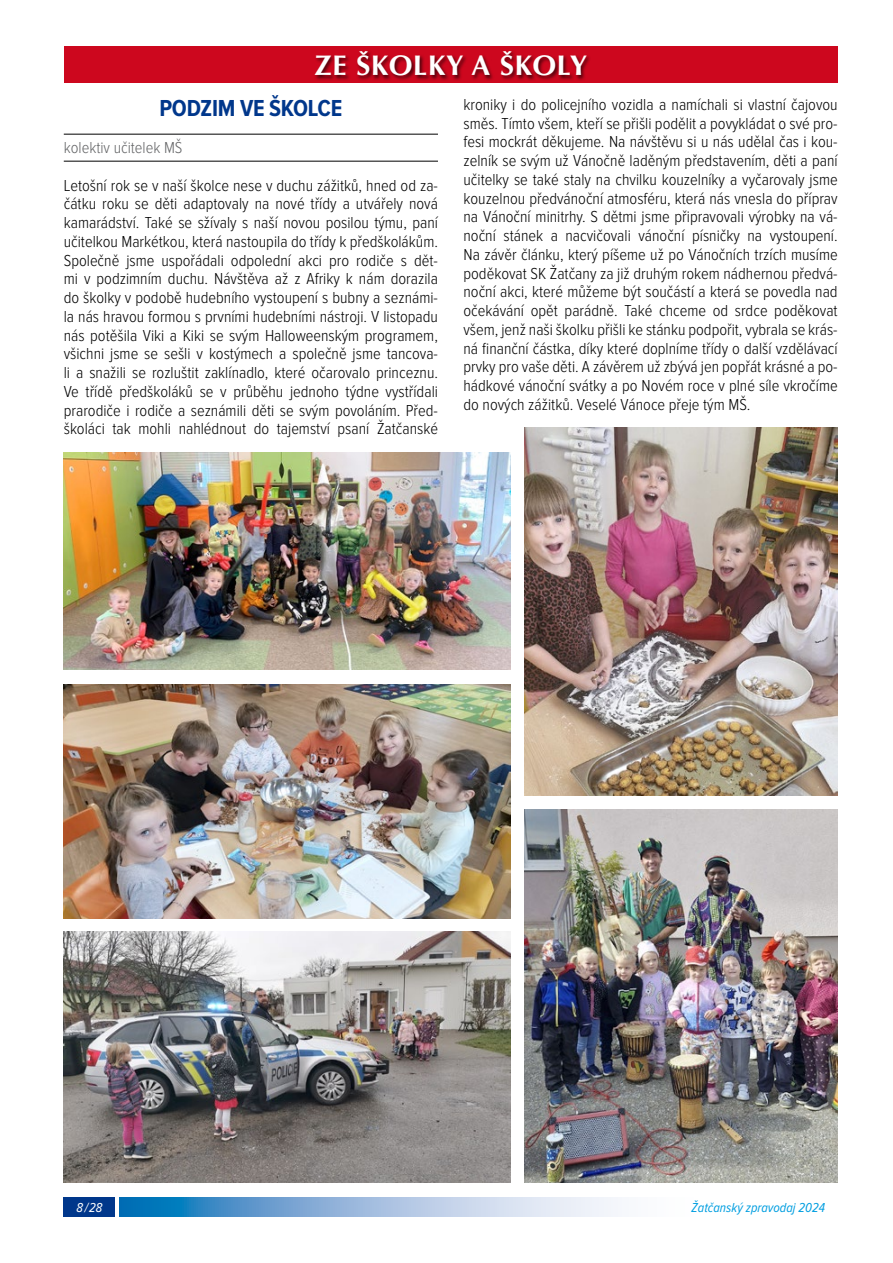
<style>
.page{position:relative;width:893px;height:1263px;background:#fff}
.page>*{position:absolute;margin:0;border:0;box-sizing:border-box;transform-origin:0 0}
.t1{font:700 28.5px "Optima CE";letter-spacing:.025em;color:#fff}
.t2{font:700 24px "Proxima Nova Cond";letter-spacing:-.01em;color:#00378b}
.t3{font:300 16.5px/18.8px "Proxima Nova Cond";color:#000;text-align:justify}
.t4{font:300 16.5px "Proxima Nova Cond";color:#646567}
.t5{font:italic 13.5px "Proxima Nova Cond";color:#009ee0}
.t6{font:italic 13.5px "Proxima Nova Cond";color:#fff}
</style>
<div class="page">
<div style="left:64px;top:1197px;width:51px;height:19px;background:#00378b"></div>
<svg style="left:119px;top:1197px;width:499px;height:19px"></svg>
<hr style="left:64px;top:134px;width:374px;height:1px;background:#000">
<hr style="left:64px;top:161px;width:374px;height:1px;background:#000">
<div style="left:64px;top:47px;width:774px;height:36px;background:#cd071e"></div>
<div style="left:314px;top:50px;width:277px;height:31px;background:#000;opacity:.6"></div>
<img style="left:64px;top:453px;width:446px;height:217px">
<img style="left:64px;top:684px;width:446px;height:234px">
<img style="left:524px;top:428px;width:314px;height:367px">
<img style="left:524px;top:809px;width:314px;height:373px">
<img style="left:64px;top:931px;width:446px;height:251px">
<p class="t1" style="left:314px;top:51px;width:274px">ZE ŠKOLKY A ŠKOLY</p>
<p class="t2" style="left:159px;top:97px;width:185px">PODZIM VE ŠKOLCE</p>
<p class="t4" style="left:64px;top:140px;width:120px">kolektiv učitelek MŠ</p>
<p class="t3" style="left:64px;top:177px;width:376px">Letošní rok se v naší školce nese v duchu zážitků, hned od za&shy;čátku roku se děti adaptovaly na nové třídy a utvářely nová kamarádství. Také se sžívaly s naší novou posilou týmu, paní učitelkou Markétkou, která nastoupila do třídy k předškolákům.<br>Společně jsme uspořádali odpolední akci pro rodiče s dět&shy;mi v podzimním duchu. Návštěva až z Afriky k nám dorazila do školky v podobě hudebního vystoupení s bubny a seznámi&shy;la nás hravou formou s prvními hudebními nástroji. V listopadu nás potěšila Viki a Kiki se svým Halloweenským programem, všichni jsme se sešli v kostýmech a společně jsme tancova&shy;li a snažili se rozluštit zaklínadlo, které očarovalo princeznu.<br>Ve třídě předškoláků se v průběhu jednoho týdne vystřídali prarodiče i rodiče a seznámili děti se svým povoláním. Před&shy;školáci tak mohli nahlédnout do tajemství psaní Žatčanské</p>
<p class="t3" style="left:463px;top:96px;width:376px">kroniky i do policejního vozidla a namíchali si vlastní čajovou směs. Tímto všem, kteří se přišli podělit a povykládat o své pro&shy;fesi mockrát děkujeme. Na návštěvu si u nás udělal čas i kou&shy;zelník se svým už Vánočně laděným představením, děti a paní učitelky se také staly na chvilku kouzelníky a vyčarovaly jsme kouzelnou předvánoční atmosféru, která nás vnesla do příprav na Vánoční minitrhy. S dětmi jsme připravovali výrobky na vá&shy;noční stánek a nacvičovali vánoční písničky na vystoupení.<br>Na závěr článku, který píšeme už po Vánočních trzích musíme poděkovat SK Žatčany za již druhým rokem nádhernou předvá&shy;noční akci, které můžeme být součástí a která se povedla nad očekávání opět parádně. Také chceme od srdce poděkovat všem, jenž naši školku přišli ke stánku podpořit, vybrala se krás&shy;ná finanční částka, díky které doplníme třídy o další vzdělávací prvky pro vaše děti. A závěrem už zbývá jen popřát krásné a po&shy;hádkové vánoční svátky a po Novém roce v plné síle vkročíme do nových zážitků. Veselé Vánoce přeje tým MŠ.</p>
<p class="t6" style="left:77px;top:1201px;width:27px">8/28</p>
<p class="t5" style="left:692px;top:1201px;width:135px">Žatčanský zpravodaj 2024</p>
</div>
